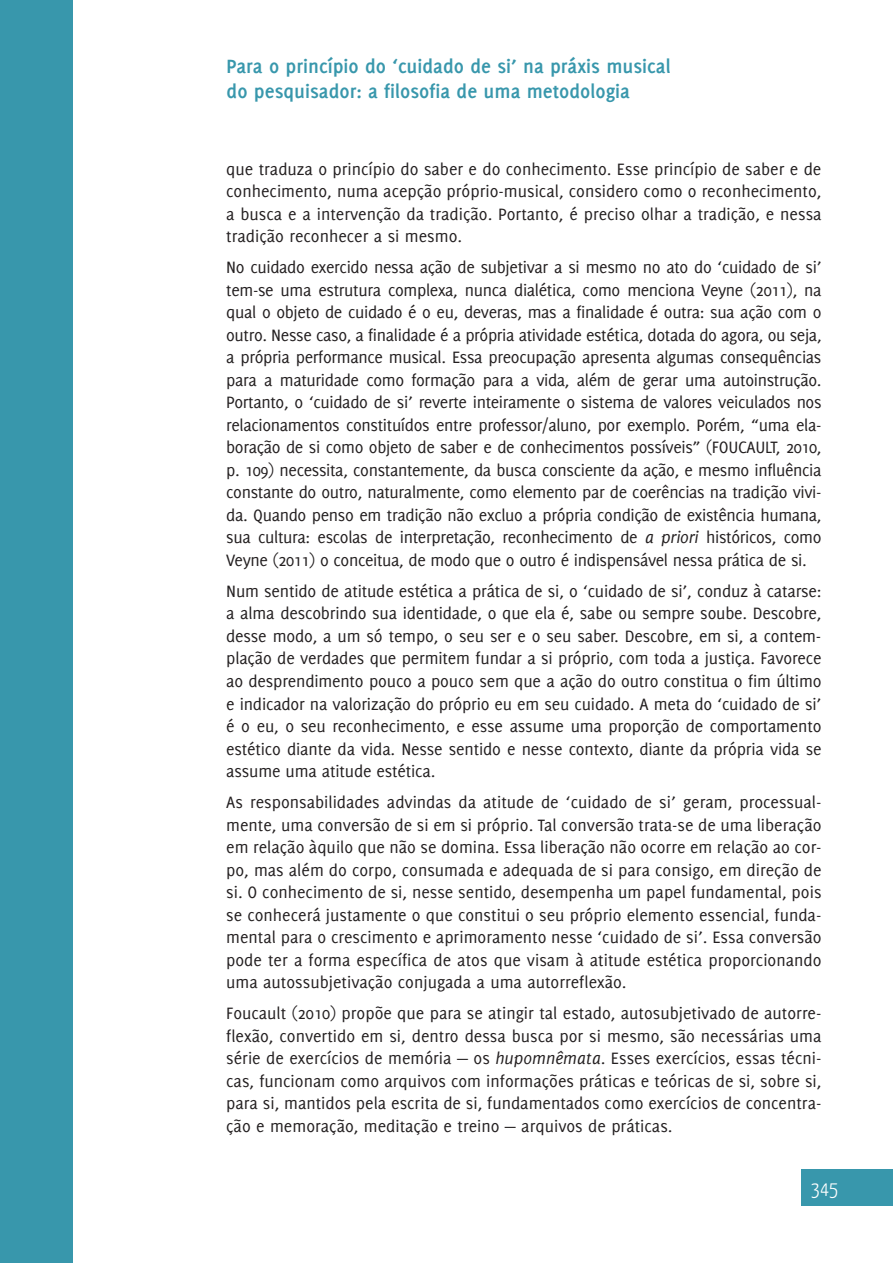
<style>
.page{position:relative;width:893px;height:1263px;background:#fff}
.page>*{position:absolute;margin:0;border:0;box-sizing:border-box;transform-origin:0 0}
.t1{font:700 21px/25.2px "Delicious";color:#3897ac}
.t2{font:300 21px "Yanone Kaffeesatz";color:#fff}
.t3{font:18px/22.5px "Delicious";color:#231f20;text-align:justify}
.s1{font-style:italic}
</style>
<div class="page">
<div style="left:0;top:0;width:72px;height:1263px;background:#3897ac"></div>
<div style="left:802px;top:1170px;width:91px;height:36px;background:#3897ac"></div>
<p class="t1" style="left:227px;top:53px;width:446px">Para o princípio do ‘cuidado de si’ na práxis musical do pesquisador: a filosofia de uma metodologia</p>
<p class="t3" style="left:226px;top:158px;width:597px">que traduza o princípio do saber e do conhecimento. Esse princípio de saber e de conhecimento, numa acepção próprio-musical, considero como o reconhecimento, a busca e a intervenção da tradição. Portanto, é preciso olhar a tradição, e nessa tradição reconhecer a si mesmo.</p>
<p class="t3" style="left:226px;top:256px;width:597px">No cuidado exercido nessa ação de subjetivar a si mesmo no ato do ‘cuidado de si’ tem-se uma estrutura complexa, nunca dialética, como menciona Veyne (2011), na qual o objeto de cuidado é o eu, deveras, mas a finalidade é outra: sua ação com o outro. Nesse caso, a finalidade é a própria atividade estética, dotada do agora, ou seja, a própria performance musical. Essa preocupação apresenta algumas consequências para a maturidade como formação para a vida, além de gerar uma autoinstrução.<br>Portanto, o ‘cuidado de si’ reverte inteiramente o sistema de valores veiculados nos relacionamentos constituídos entre professor/aluno, por exemplo. Porém, “uma ela&shy;boração de si como objeto de saber e de conhecimentos possíveis” (FOUCAULT, 2010, p. 109) necessita, constantemente, da busca consciente da ação, e mesmo influência constante do outro, naturalmente, como elemento par de coerências na tradição vivi&shy;da. Quando penso em tradição não excluo a própria condição de existência humana, sua cultura: escolas de interpretação, reconhecimento de <span class="s1">a priori</span> históricos, como Veyne (2011) o conceitua, de modo que o outro é indispensável nessa prática de si.</p>
<p class="t3" style="left:226px;top:580px;width:597px">Num sentido de atitude estética a prática de si, o ‘cuidado de si’, conduz à catarse: a alma descobrindo sua identidade, o que ela é, sabe ou sempre soube. Descobre, desse modo, a um só tempo, o seu ser e o seu saber. Descobre, em si, a contem&shy;plação de verdades que permitem fundar a si próprio, com toda a justiça. Favorece ao desprendimento pouco a pouco sem que a ação do outro constitua o fim último e indicador na valorização do próprio eu em seu cuidado. A meta do ‘cuidado de si’ é o eu, o seu reconhecimento, e esse assume uma proporção de comportamento estético diante da vida. Nesse sentido e nesse contexto, diante da própria vida se assume uma atitude estética.</p>
<p class="t3" style="left:226px;top:791px;width:597px">As responsabilidades advindas da atitude de ‘cuidado de si’ geram, processual&shy;mente, uma conversão de si em si próprio. Tal conversão trata-se de uma liberação em relação àquilo que não se domina. Essa liberação não ocorre em relação ao cor&shy;po, mas além do corpo, consumada e adequada de si para consigo, em direção de si. O conhecimento de si, nesse sentido, desempenha um papel fundamental, pois se conhecerá justamente o que constitui o seu próprio elemento essencial, funda&shy;mental para o crescimento e aprimoramento nesse ‘cuidado de si’. Essa conversão pode ter a forma específica de atos que visam à atitude estética proporcionando uma autossubjetivação conjugada a uma autorreflexão.</p>
<p class="t3" style="left:226px;top:1002px;width:597px">Foucault (2010) propõe que para se atingir tal estado, autosubjetivado de autorre&shy;flexão, convertido em si, dentro dessa busca por si mesmo, são necessárias uma série de exercícios de memória — os <span class="s1">hupomnêmata</span>. Esses exercícios, essas técni&shy;cas, funcionam como arquivos com informações práticas e teóricas de si, sobre si, para si, mantidos pela escrita de si, fundamentados como exercícios de concentra&shy;ção e memoração, meditação e treino — arquivos de práticas.</p>
<p class="t2" style="left:811px;top:1176px;width:29px">345</p>
</div>
